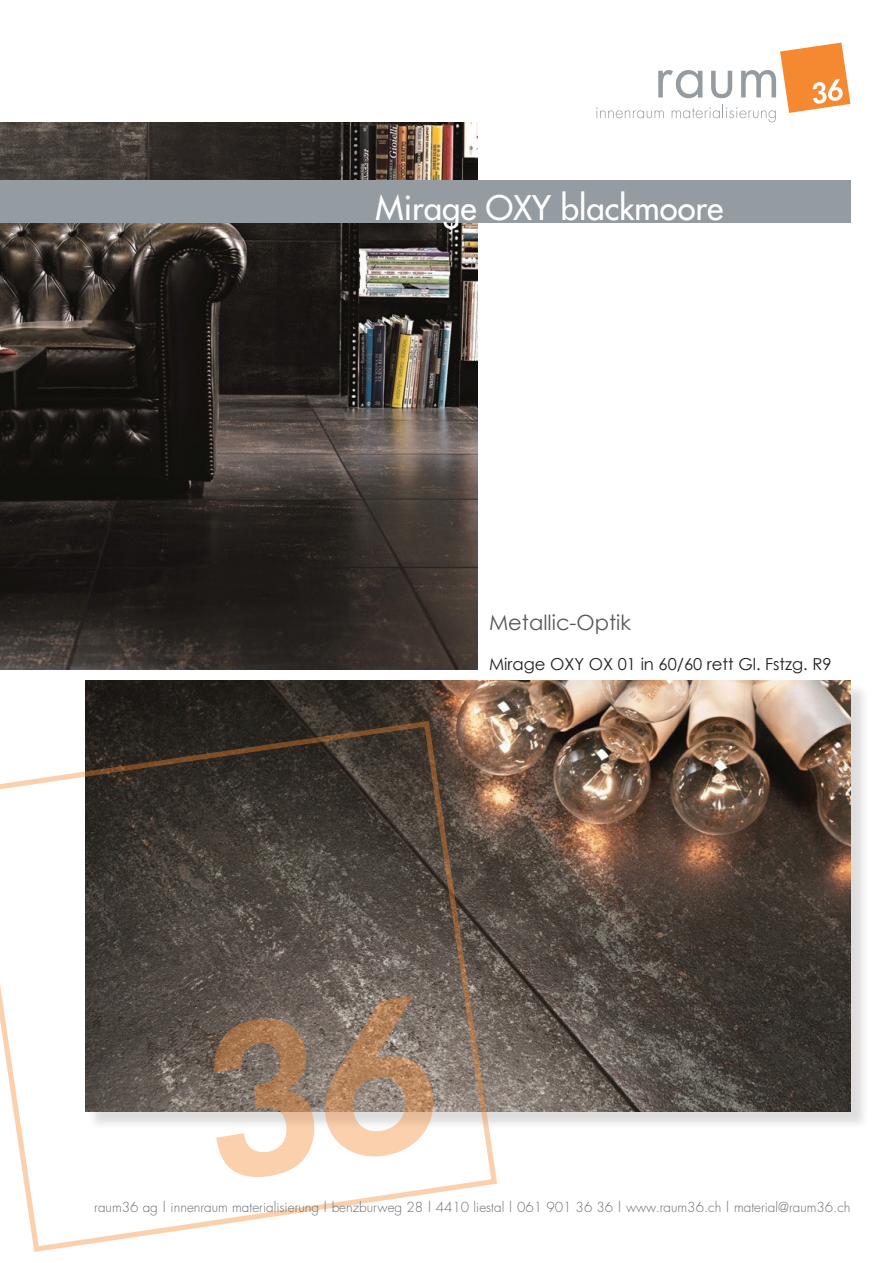
<style>
.page{position:relative;width:893px;height:1263px;background:#fff}
.page>*{position:absolute;margin:0;border:0;box-sizing:border-box;transform-origin:0 0}
.t1{font:33px "Futura";color:#fff}
.t2{font:21px "Century Gothic";color:#57585a}
.t3{font:16.5px "Century Gothic";color:#231f20}
.t4{font:300 13.5px "Futura";color:#6c6d70}
</style>
<div class="page">
<div style="left:87px;top:683px;width:782px;height:447px;background:#231f20;opacity:.15"></div>
<img style="left:85px;top:680px;width:765px;height:432px">
<img style="left:0;top:122px;width:478px;height:548px">
<div style="left:0;top:181px;width:850px;height:42px;background:#959ca1"></div>
<svg style="left:596px;top:43px;width:254px;height:79px"></svg>
<svg style="left:0;top:719px;width:499px;height:533px"></svg>
<svg style="left:213px;top:1015px;width:103px;height:164px"></svg>
<svg style="left:324px;top:995px;width:114px;height:165px;background:#b79d89"></svg>
<h1 class="t1" style="left:376px;top:186px;width:349px">Mirage OXY blackmoore</h1>
<h2 class="t2" style="left:489px;top:610px;width:144px">Metallic-Optik</h2>
<p class="t3" style="left:489px;top:654px;width:344px">Mirage OXY OX 01 in 60/60 rett Gl. Fstzg. R9</p>
<p class="t4" style="left:94px;top:1198px;width:758px">raum36 ag | innenraum materialisierung | benzburweg 28 | 4410 liestal | 061 901 36 36 | www.raum36.ch | material@raum36.ch</p>
</div>
